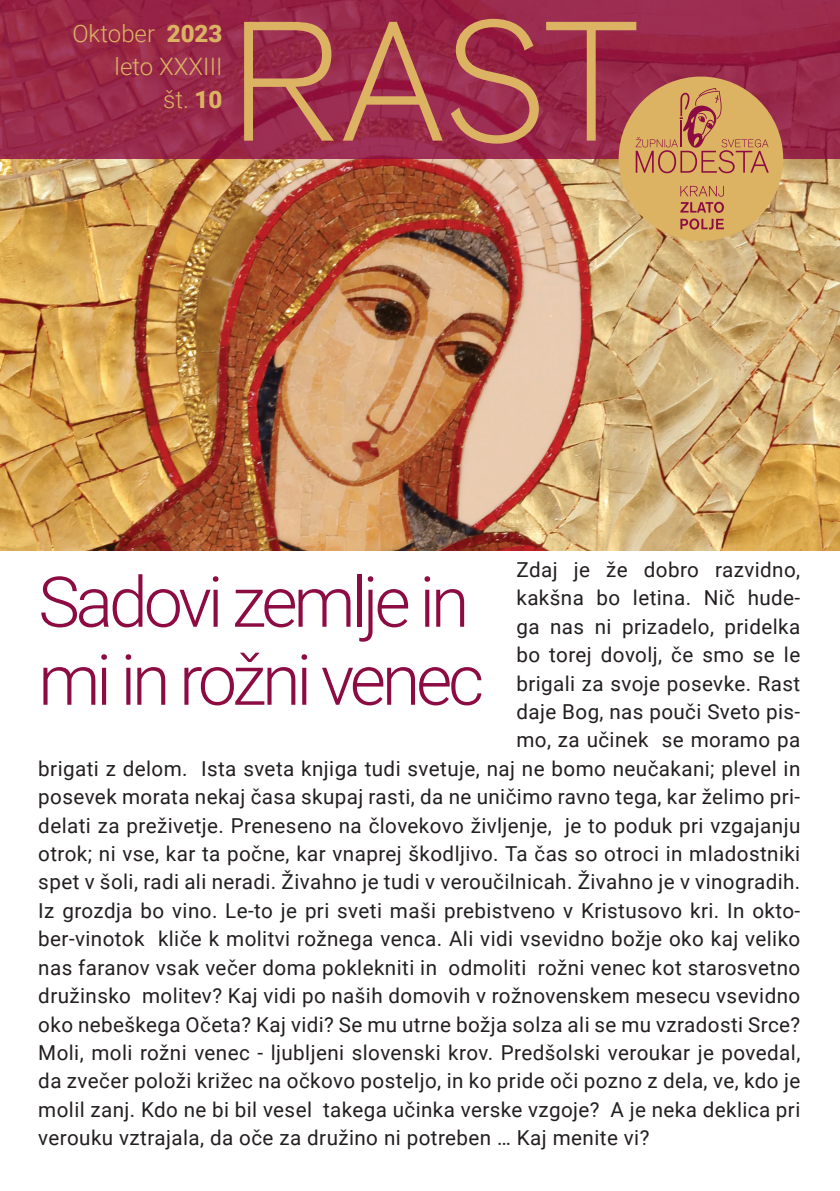
<style>
.page{position:relative;width:840px;height:1191px;background:#fff}
.page>*{position:absolute;margin:0;border:0;box-sizing:border-box;transform-origin:0 0}
.t1{font:300 70px/78px "Roboto";letter-spacing:-.06em;color:#8c0b42}
.t2{font:300 24px/33.2px "Roboto";color:#dcb363;text-align:right}
.t3{font:20.6px "Roboto";letter-spacing:.02em;color:#231f20}
.s1{font-weight:900}
</style>
<div class="page">
<img style="left:0;top:159px;width:839px;height:391px">
<svg style="left:0;top:0;width:839px;height:159px;background:#982849"></svg>
<div style="left:618px;top:77px;width:164px;height:164px;background:#dcb363;border-radius:50%"></div>
<svg style="left:680px;top:186px;width:43px;height:44px"></svg>
<svg style="left:635px;top:88px;width:133px;height:85px"></svg>
<svg style="left:244px;top:19px;width:392px;height:125px;background:#a6454e"></svg>
<p class="t2" style="left:72px;top:16px;width:151px">Oktober <span class="s1">2023 </span>leto XXXIII<br>št. <span class="s1">10</span></p>
<p class="t3" style="left:516px;top:555px;width:285px">Zdaj je že dobro razvidno,</p>
<p class="t3" style="left:516px;top:583px;width:285px">kakšna bo letina. Nič hude-</p>
<p class="t3" style="left:516px;top:612px;width:285px">ga nas ni prizadelo, pridelka</p>
<p class="t3" style="left:516px;top:640px;width:285px">bo torej dovolj, če smo se le</p>
<p class="t3" style="left:516px;top:669px;width:285px">brigali za svoje posevke. Rast</p>
<p class="t3" style="left:516px;top:697px;width:285px">daje Bog, nas pouči Sveto pis-</p>
<p class="t3" style="left:516px;top:725px;width:285px">mo, za učinek se moramo pa</p>
<p class="t3" style="left:38px;top:754px;width:763px">brigati z delom. Ista sveta knjiga tudi svetuje, naj ne bomo neučakani; plevel in</p>
<p class="t3" style="left:38px;top:782px;width:763px">posevek morata nekaj časa skupaj rasti, da ne uničimo ravno tega, kar želimo pri-</p>
<p class="t3" style="left:38px;top:811px;width:763px">delati za preživetje. Preneseno na človekovo življenje, je to poduk pri vzgajanju</p>
<p class="t3" style="left:38px;top:839px;width:763px">otrok; ni vse, kar ta počne, kar vnaprej škodljivo. Ta čas so otroci in mladostniki</p>
<p class="t3" style="left:38px;top:867px;width:763px">spet v šoli, radi ali neradi. Živahno je tudi v veroučilnicah. Živahno je v vinogradih.</p>
<p class="t3" style="left:38px;top:896px;width:763px">Iz grozdja bo vino. Le-to je pri sveti maši prebistveno v Kristusovo kri. In okto-</p>
<p class="t3" style="left:38px;top:924px;width:763px">ber-vinotok kliče k molitvi rožnega venca. Ali vidi vsevidno božje oko kaj veliko</p>
<p class="t3" style="left:38px;top:953px;width:763px">nas faranov vsak večer doma poklekniti in odmoliti rožni venec kot starosvetno</p>
<p class="t3" style="left:38px;top:981px;width:763px">družinsko molitev? Kaj vidi po naših domovih v rožnovenskem mesecu vsevidno</p>
<p class="t3" style="left:38px;top:1009px;width:763px">oko nebeškega Očeta? Kaj vidi? Se mu utrne božja solza ali se mu vzradosti Srce?</p>
<p class="t3" style="left:38px;top:1038px;width:763px">Moli, moli rožni venec - ljubljeni slovenski krov. Predšolski veroukar je povedal,</p>
<p class="t3" style="left:38px;top:1066px;width:763px">da zvečer položi križec na očkovo posteljo, in ko pride oči pozno z dela, ve, kdo je</p>
<p class="t3" style="left:38px;top:1095px;width:763px">molil zanj. Kdo ne bi bil vesel takega učinka verske vzgoje? A je neka deklica pri</p>
<p class="t3" style="left:38px;top:1123px;width:612px">verouku vztrajala, da oče za družino ni potreben … Kaj menite vi?</p>
<h1 class="t1" style="left:38px;top:560px;width:447px">Sadovi zemlje in mi in rožni venec</h1>
</div>
